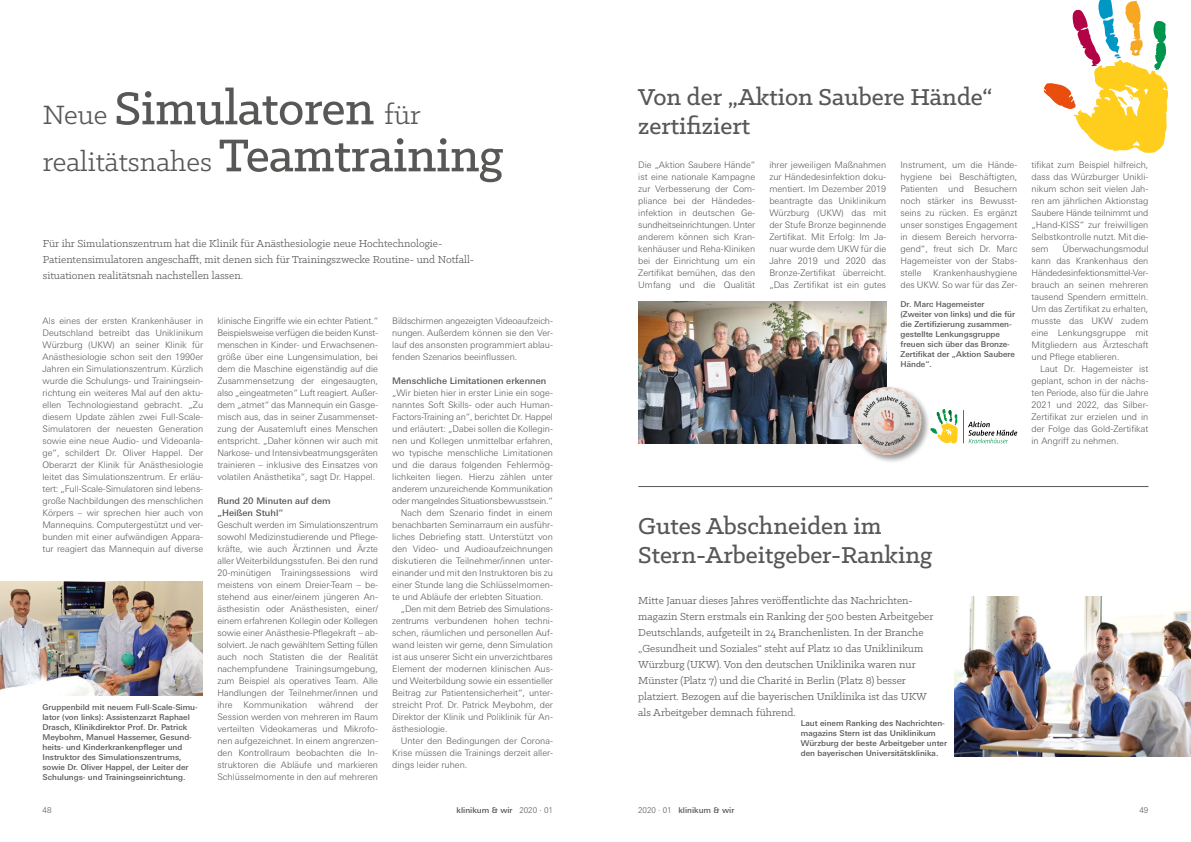
<style>
.page{position:relative;width:1191px;height:842px;background:#fff}
.page>*{position:absolute;margin:0;border:0;box-sizing:border-box;transform-origin:0 0}
.t1{font:500 52px "Klinic Slab";letter-spacing:-.01em;color:#575756}
.t2{font:30px "Klinic Slab";color:#575756}
.t3{font:500 26px/29px "Klinic Slab";color:#575756}
.t4{font:11.5px/16px "Klinic Slab";color:#575756}
.t5{font:300 9px/12px "LT Univers Basic";color:#575756;text-align:justify}
.t6{font:500 9px/12px "LT Univers Basic";color:#575756}
.t7{font:300 9px "LT Univers Basic";letter-spacing:-.025em;color:#575756}
.t8{font:500 8px/10px "LT Univers Basic";color:#575756}
.t9{font:300 8px "LT Univers Basic";color:#575756}
.s1{font-weight:400;font-size:30px}
.s2{font-weight:500;font-size:52px}
.s3{font-weight:300}
</style>
<div class="page">
<hr style="left:638px;top:486px;width:510px;height:1px;background:#575756">
<img style="left:638px;top:301px;width:248px;height:143px">
<img style="left:954px;top:596px;width:237px;height:160px">
<svg style="left:930px;top:409px;width:27px;height:34px"></svg>
<svg style="left:963px;top:410px;width:54px;height:33px"></svg>
<svg style="left:1043px;top:0;width:125px;height:153px"></svg>
<div style="left:852px;top:386px;width:78px;height:78px;background:#000;opacity:.4"></div>
<img style="left:853px;top:387px;width:68px;height:68px;border-radius:34px">
<img style="left:0;top:582px;width:203px;height:113px">
<h1 class="t1" style="left:43px;top:75px;width:379px"><span class="s1">Neue</span> Simulatoren <span class="s1">für</span></h1>
<h2 class="t2" style="left:43px;top:143px;width:462px">realitätsnahes <span class="s2">Teamtraining</span></h2>
<p class="t4" style="left:43px;top:235px;width:433px">Für ihr Simulationszentrum hat die Klinik für Anästhesiologie neue Hochtechnologie-<br>Patientensimulatoren angeschafft, mit denen sich für Trainingszwecke Routine- und Notfall&shy;situationen realitätsnah nachstellen lassen.</p>
<p class="t5" style="left:217px;top:315px;width:162px">klinische Eingriffe wie ein echter Patient.“ Beispielsweise verfügen die beiden Kunst&shy;menschen in Kinder- und Erwachsenen&shy;größe über eine Lungensimulation, bei dem die Maschine eigenständig auf die Zusammensetzung der eingesaugten, also „eingeatmeten“ Luft reagiert. Außer&shy;dem „atmet“ das Mannequin ein Gasge&shy;misch aus, das in seiner Zusammenset&shy;zung der Ausatemluft eines Menschen entspricht. „Daher können wir auch mit Narkose- und Intensivbeatmungsgeräten trainieren – inklusive des Einsatzes von volatilen Anästhetika“, sagt Dr. Happel.</p>
<p class="t6" style="left:217px;top:495px;width:115px">Rund 20 Minuten auf dem „Heißen Stuhl“</p>
<p class="t5" style="left:217px;top:519px;width:162px">Geschult werden im Simulationszentrum sowohl Medizinstudierende und Pflege&shy;kräfte, wie auch Ärztinnen und Ärzte aller Weiterbildungsstufen. Bei den rund 20-minütigen Trainingssessions wird meistens von einem Dreier-Team – be&shy;stehend aus einer/einem jüngeren An&shy;ästhesistin oder Anästhesisten, einer/ einem erfahrenen Kollegin oder Kollegen sowie einer Anästhesie-Pflegekraft – ab&shy;solviert. Je nach gewähltem Setting füllen auch noch Statisten die der Realität nachempfundene Trainingsumgebung, zum Beispiel als operatives Team. Alle Handlungen der Teilnehmer/innen und ihre Kommunikation während der Session werden von mehreren im Raum verteilten Videokameras und Mikrofo&shy;nen aufgezeichnet. In einem angrenzen&shy;den Kontrollraum beobachten die In&shy;struktoren die Abläufe und markieren Schlüsselmomente in den auf mehreren</p>
<p class="t5" style="left:43px;top:315px;width:162px">Als eines der ersten Krankenhäuser in Deutschland betreibt das Uniklinikum Würzburg (UKW) an seiner Klinik für Anästhesiologie schon seit den 1990er Jahren ein Simulationszentrum. Kürzlich wurde die Schulungs- und Trainingsein&shy;richtung ein weiteres Mal auf den aktu&shy;ellen Technologiestand gebracht. „Zu diesem Update zählen zwei Full-Scale-Simulatoren der neuesten Generation sowie eine neue Audio- und Videoanla&shy;ge“, schildert Dr. Oliver Happel. Der Oberarzt der Klinik für Anästhesiologie leitet das Simulationszentrum. Er erläu&shy;tert: „Full-Scale-Simulatoren sind lebens&shy;große Nachbildungen des menschlichen Körpers – wir sprechen hier auch von Mannequins. Computergestützt und ver&shy;bunden mit einer aufwändigen Appara&shy;tur reagiert das Mannequin auf diverse</p>
<p class="t5" style="left:392px;top:315px;width:162px">Bildschirmen angezeigten Videoaufzeich&shy;nungen. Außerdem können sie den Ver&shy;lauf des ansonsten programmiert ablau&shy;fenden Szenarios beeinflussen.</p>
<p class="t6" style="left:392px;top:375px;width:155px">Menschliche Limitationen erkennen</p>
<p class="t5" style="left:392px;top:387px;width:162px">„Wir bieten hier in erster Linie ein soge-</p>
<p class="t5" style="left:392px;top:399px;width:162px">nanntes Soft Skills- oder auch Human-</p>
<p class="t5" style="left:392px;top:411px;width:162px">Factors-Training an“, berichtet Dr. Happel</p>
<p class="t5" style="left:392px;top:423px;width:162px">und erläutert: „Dabei sollen die Kollegin-</p>
<p class="t5" style="left:392px;top:435px;width:162px">nen und Kollegen unmittelbar erfahren,</p>
<p class="t5" style="left:392px;top:447px;width:162px">wo typische menschliche Limitationen</p>
<p class="t5" style="left:392px;top:459px;width:162px">und die daraus folgenden Fehlermög-</p>
<p class="t5" style="left:392px;top:471px;width:162px">lichkeiten liegen. Hierzu zählen unter</p>
<p class="t5" style="left:392px;top:483px;width:162px">anderem unzureichende Kommunikation</p>
<p class="t7" style="left:392px;top:495px;width:162px">oder mangelndes Situationsbewusstsein.“</p>
<p class="t5" style="left:401px;top:507px;width:154px">Nach dem Szenario findet in einem</p>
<p class="t5" style="left:392px;top:519px;width:162px">benachbarten Seminarraum ein ausführ-</p>
<p class="t5" style="left:392px;top:531px;width:162px">liches Debriefing statt. Unterstützt von</p>
<p class="t5" style="left:392px;top:543px;width:162px">den Video- und Audioaufzeichnungen</p>
<p class="t5" style="left:392px;top:555px;width:162px">diskutieren die Teilnehmer/innen unter-</p>
<p class="t5" style="left:392px;top:567px;width:162px">einander und mit den Instruktoren bis zu</p>
<p class="t5" style="left:392px;top:579px;width:162px">einer Stunde lang die Schlüsselmomen-</p>
<p class="t5" style="left:392px;top:591px;width:153px">te und Abläufe der erlebten Situation.</p>
<p class="t5" style="left:401px;top:603px;width:154px">„Den mit dem Betrieb des Simulations-</p>
<p class="t5" style="left:392px;top:615px;width:162px">zentrums verbundenen hohen techni-</p>
<p class="t5" style="left:392px;top:627px;width:162px">schen, räumlichen und personellen Auf-</p>
<p class="t5" style="left:392px;top:639px;width:162px">wand leisten wir gerne, denn Simulation</p>
<p class="t5" style="left:392px;top:651px;width:162px">ist aus unserer Sicht ein unverzichtbares</p>
<p class="t5" style="left:392px;top:663px;width:162px">Element der modernen klinischen Aus-</p>
<p class="t5" style="left:392px;top:675px;width:162px">und Weiterbildung sowie ein essentieller</p>
<p class="t5" style="left:392px;top:687px;width:162px">Beitrag zur Patientensicherheit“, unter-</p>
<p class="t5" style="left:392px;top:699px;width:162px">streicht Prof. Dr. Patrick Meybohm, der</p>
<p class="t5" style="left:392px;top:711px;width:162px">Direktor der Klinik und Poliklinik für An-</p>
<p class="t5" style="left:392px;top:723px;width:57px">ästhesiologie.</p>
<p class="t5" style="left:401px;top:735px;width:154px">Unter den Bedingungen der Corona-</p>
<p class="t5" style="left:392px;top:747px;width:162px">Krise müssen die Trainings derzeit aller-</p>
<p class="t5" style="left:392px;top:759px;width:77px">dings leider ruhen.</p>
<p class="t8" style="left:43px;top:702px;width:157px">Gruppenbild mit neuem Full-Scale-Simu&shy;lator (von links): Assistenzarzt Raphael Drasch, Klinikdirektor Prof. Dr. Patrick Meybohm, Manuel Hassemer, Gesund&shy;heits- und Kinderkrankenpfleger und Instruktor des Simulationszentrums, sowie Dr. Oliver Happel, der Leiter der Schulungs- und Trainingseinrichtung.</p>
<h3 class="t3" style="left:638px;top:82px;width:355px">Von der „Aktion Saubere Hände“ zertifiziert</h3>
<p class="t5" style="left:638px;top:159px;width:118px">Die „Aktion Saubere Hände“ ist eine nationale Kampagne zur Verbesserung der Com&shy;pliance bei der Händedes&shy;infektion in deutschen Ge&shy;sundheitseinrichtungen. Unter anderem können sich Kran&shy;kenhäuser und Reha-Kliniken bei der Einrichtung um ein Zertifikat bemühen, das den Umfang und die Qualität</p>
<p class="t5" style="left:769px;top:159px;width:118px">ihrer jeweiligen Maßnahmen zur Händedesinfektion doku&shy;mentiert. Im Dezember 2019 beantragte das Uniklinikum Würzburg (UKW) das mit der Stufe Bronze beginnende Zertifikat. Mit Erfolg: Im Ja&shy;nuar wurde dem UKW für die Jahre 2019 und 2020 das Bronze-Zertifikat überreicht. „Das Zertifikat ist ein gutes</p>
<p class="t5" style="left:900px;top:159px;width:118px">Instrument, um die Hände&shy;hygiene bei Beschäftigten, Patienten und Besuchern noch stärker ins Bewusst&shy;seins zu rücken. Es ergänzt unser sonstiges Engagement in diesem Bereich hervorra&shy;gend“, freut sich Dr. Marc Hagemeister von der Stabs&shy;stelle</p>
<p class="t5" style="left:900px;top:267px;width:118px;text-align:right">Krankenhaushygiene<br>des UKW. So war für das Zer-</p>
<p class="t8" style="left:900px;top:300px;width:116px">Dr. Marc Hagemeister (Zweiter von links) und die für die Zertifizierung zusammen&shy;gestellte Lenkungsgruppe freuen sich über das Bronze-<br>Zertifikat der „Aktion Saubere<br>Hände“.</p>
<p class="t5" style="left:1031px;top:159px;width:118px">tifikat zum Beispiel hilfreich, dass das Würzburger Unikli&shy;nikum schon seit vielen Jah&shy;ren am jährlichen Aktionstag Saubere Hände teilnimmt und „Hand-KISS“ zur freiwilligen Selbstkontrolle nutzt. Mit die&shy;sem</p>
<p class="t5" style="left:1031px;top:243px;width:118px;text-indent:31px">Überwachungsmodul kann das Krankenhaus den Händedesinfektionsmittel-Ver&shy;brauch an seinen mehreren tausend Spendern ermitteln.<br>Um das Zertifikat zu erhalten, musste das UKW zudem eine Lenkungsgruppe mit Mitgliedern aus Ärzteschaft und Pflege etablieren.</p>
<p class="t5" style="left:1031px;top:363px;width:118px;text-indent:9px">Laut Dr. Hagemeister ist geplant, schon in der nächs&shy;ten Periode, also für die Jahre 2021 und 2022, das Silber-Zertifikat zur erzielen und in der Folge das Gold-Zertifikat in Angriff zu nehmen.</p>
<h3 class="t3" style="left:638px;top:511px;width:296px">Gutes Abschneiden im<br>Stern-Arbeitgeber-Ranking</h3>
<p class="t4" style="left:638px;top:592px;width:297px">Mitte Januar dieses Jahres veröffentlichte das Nachrichten&shy;magazin Stern erstmals ein Ranking der 500 besten Arbeitgeber Deutschlands, aufgeteilt in 24 Branchenlisten. In der Branche „Gesundheit und Soziales“ steht auf Platz 10 das Uniklinikum Würzburg (UKW). Von den deutschen Uniklinika waren nur Münster (Platz 7) und die Charité in Berlin (Platz 8) besser platziert. Bezogen auf die bayerischen Uniklinika ist das UKW als Arbeitgeber demnach führend.</p>
<p class="t8" style="left:801px;top:718px;width:148px">Laut einem Ranking des Nachrichten&shy;magazins Stern ist das Uniklinikum Würzburg der beste Arbeitgeber unter den bayerischen Universitätsklinika.</p>
<p class="t9" style="left:43px;top:805px;width:10px">48</p>
<p class="t8" style="left:456px;top:805px;width:98px">klinikum &amp; wir <span class="s3">2020 · 01</span></p>
<p class="t8" style="left:638px;top:805px;width:98px"><span class="s3">2020 · 01</span> klinikum &amp; wir</p>
<p class="t9" style="left:1139px;top:805px;width:10px">49</p>
</div>
